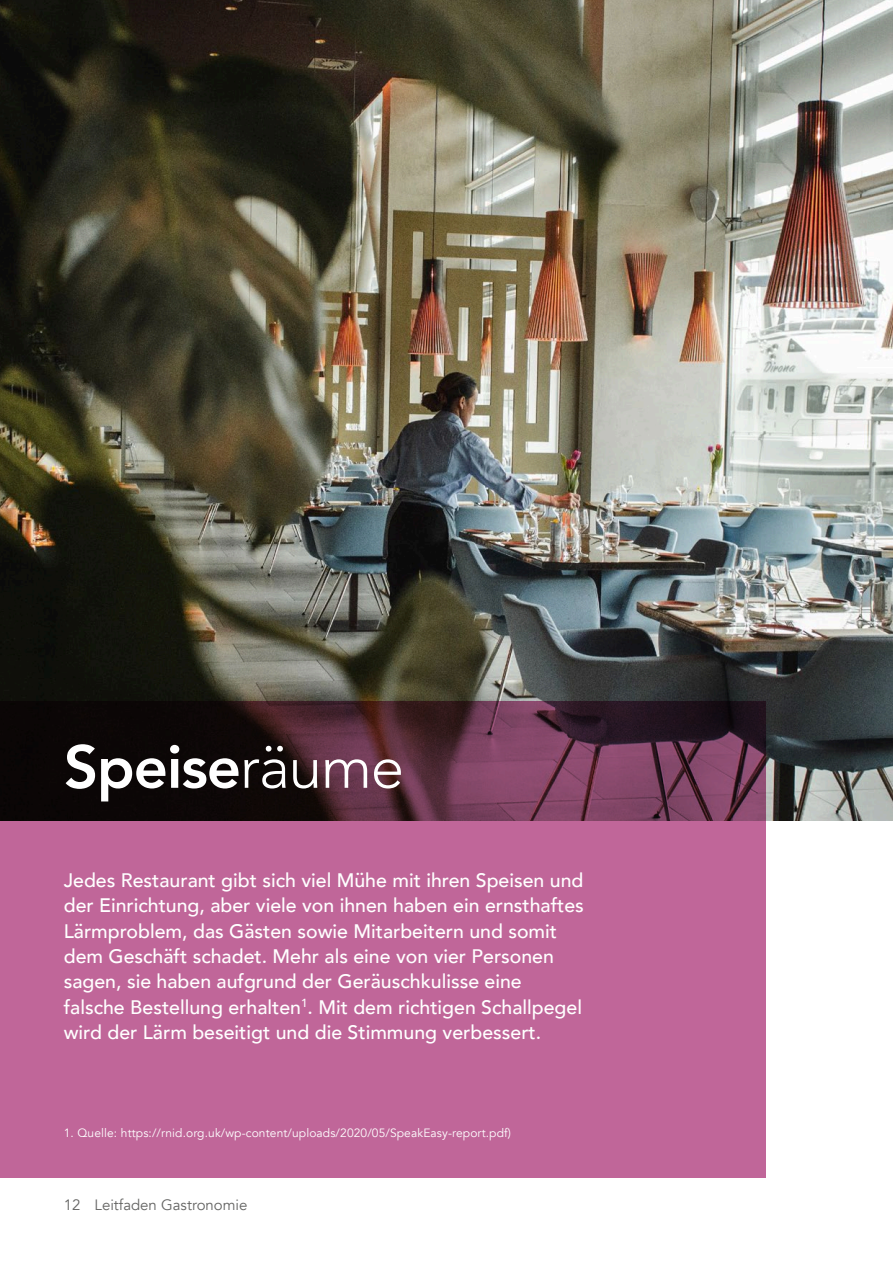
<style>
.page{position:relative;width:893px;height:1263px;background:#fff}
.page>*{position:absolute;margin:0;border:0;box-sizing:border-box;transform-origin:0 0}
.t1{font:800 60px "Avenir";letter-spacing:-.02em;color:#fff}
.t2{font:500 19.5px/25.3px "Avenir";color:#fff}
.t3{font:15px "Avenir";color:#646463}
.t4{font:12px "Avenir";letter-spacing:.01em;color:#fff}
.s1{font-weight:300}
</style>
<div class="page">
<img style="left:0;top:0;width:893px;height:821px">
<svg style="left:0;top:702px;width:765px;height:476px;background:#9f547e"></svg>
<h1 class="t1" style="left:64px;top:720px;width:342px">Speise<span class="s1">räume</span></h1>
<p class="t2" style="left:64px;top:866px;width:522px">Jedes Restaurant gibt sich viel Mühe mit ihren Speisen und der Einrichtung, aber viele von ihnen haben ein ernsthaftes Lärmproblem, das Gästen sowie Mitarbeitern und somit dem Geschäft schadet. Mehr als eine von vier Personen sagen, sie haben aufgrund der Geräuschkulisse eine falsche Bestellung erhalten<sup>1</sup>. Mit dem richtigen Schallpegel wird der Lärm beseitigt und die Stimmung verbessert.</p>
<p class="t4" style="left:64px;top:1125px;width:449px">1. Quelle: https://rnid.org.uk/wp-content/uploads/2020/05/SpeakEasy-report.pdf)</p>
<p class="t3" style="left:64px;top:1196px;width:18px">12</p>
<p class="t3" style="left:94px;top:1196px;width:155px">Leitfaden Gastronomie</p>
</div>
